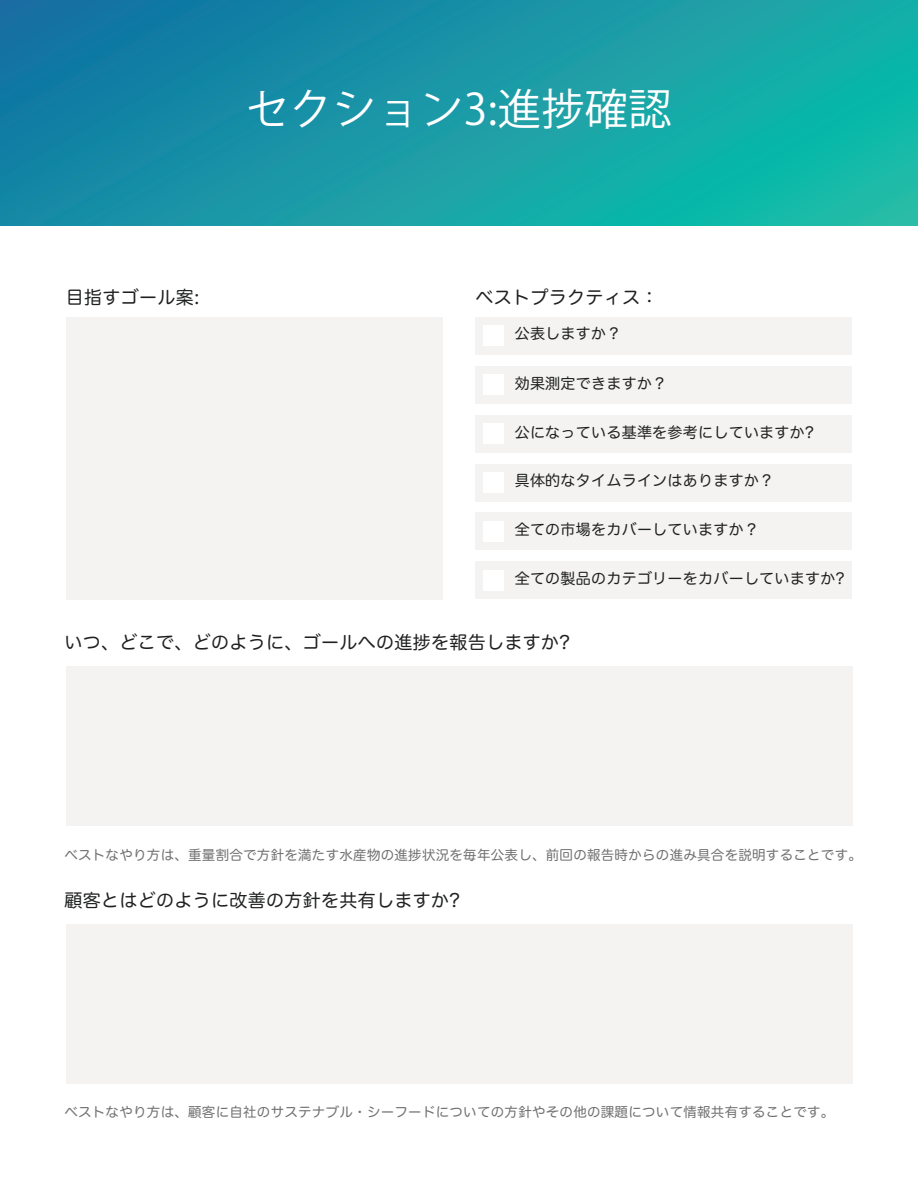
<style>
.page{position:relative;width:918px;height:1188px;background:#fff}
.page>*{position:absolute;margin:0;border:0;box-sizing:border-box;transform-origin:0 0}
.t1{font:43.2px "Koz Go Pr 6 N";letter-spacing:.01em;color:#fff}
.t2{font:18px "Hira Maru Pro N W4";letter-spacing:.02em;color:#1f2020}
.t3{font:15px "Hira Maru Pro N W4";letter-spacing:.02em;color:#1f2020}
.t4{font:13.5px "Hira Maru Pro N W4";letter-spacing:.02em;color:#707070}
</style>
<div class="page">
<svg style="left:0;top:0;width:918px;height:226px;background:#1598a6"></svg>
<div style="left:66px;top:667px;width:786px;height:159px;background:#f4f3f2"></div>
<div style="left:66px;top:924px;width:786px;height:159px;background:#f4f3f2"></div>
<div style="left:66px;top:317px;width:377px;height:282px;background:#f4f3f2"></div>
<div style="left:475px;top:317px;width:377px;height:38px;background:#f4f3f2"></div>
<div style="left:483px;top:325px;width:21px;height:21px;background:#fff"></div>
<div style="left:475px;top:366px;width:377px;height:38px;background:#f4f3f2"></div>
<div style="left:483px;top:374px;width:21px;height:21px;background:#fff"></div>
<div style="left:475px;top:415px;width:377px;height:38px;background:#f4f3f2"></div>
<div style="left:483px;top:423px;width:21px;height:21px;background:#fff"></div>
<div style="left:475px;top:464px;width:377px;height:38px;background:#f4f3f2"></div>
<div style="left:483px;top:472px;width:21px;height:21px;background:#fff"></div>
<div style="left:475px;top:512px;width:377px;height:38px;background:#f4f3f2"></div>
<div style="left:483px;top:521px;width:21px;height:21px;background:#fff"></div>
<div style="left:475px;top:561px;width:377px;height:38px;background:#f4f3f2"></div>
<div style="left:483px;top:570px;width:21px;height:21px;background:#fff"></div>
<h1 class="t1" style="left:246px;top:84px;width:427px">セクション3:進捗確認</h1>
<h2 class="t2" style="left:66px;top:282px;width:135px">目指すゴール案:</h2>
<h2 class="t2" style="left:475px;top:282px;width:185px">ベストプラクティス：</h2>
<p class="t3" style="left:515px;top:321px;width:108px">公表しますか？</p>
<p class="t3" style="left:526px;top:326px;width:108px">公表しますか？</p>
<p class="t3" style="left:515px;top:370px;width:154px">効果測定できますか？</p>
<p class="t3" style="left:515px;top:419px;width:301px">公になっている基準を参考にしていますか?</p>
<p class="t3" style="left:515px;top:468px;width:261px">具体的なタイムラインはありますか？</p>
<p class="t3" style="left:515px;top:517px;width:246px">全ての市場をカバーしていますか？</p>
<p class="t3" style="left:515px;top:565px;width:331px">全ての製品のカテゴリーをカバーしていますか?</p>
<h2 class="t2" style="left:64px;top:627px;width:507px">いつ、どこで、どのように、ゴールへの進捗を報告しますか?</h2>
<p class="t4" style="left:64px;top:843px;width:799px">ベストなやり方は、重量割合で方針を満たす水産物の進捗状況を毎年公表し、前回の報告時からの進み具合を説明することです。</p>
<h2 class="t2" style="left:64px;top:885px;width:397px">顧客とはどのように改善の方針を共有しますか?</h2>
<p class="t4" style="left:64px;top:1100px;width:772px">ベストなやり方は、顧客に自社のサステナブル・シーフードについての方針やその他の課題について情報共有することです。</p>
</div>
